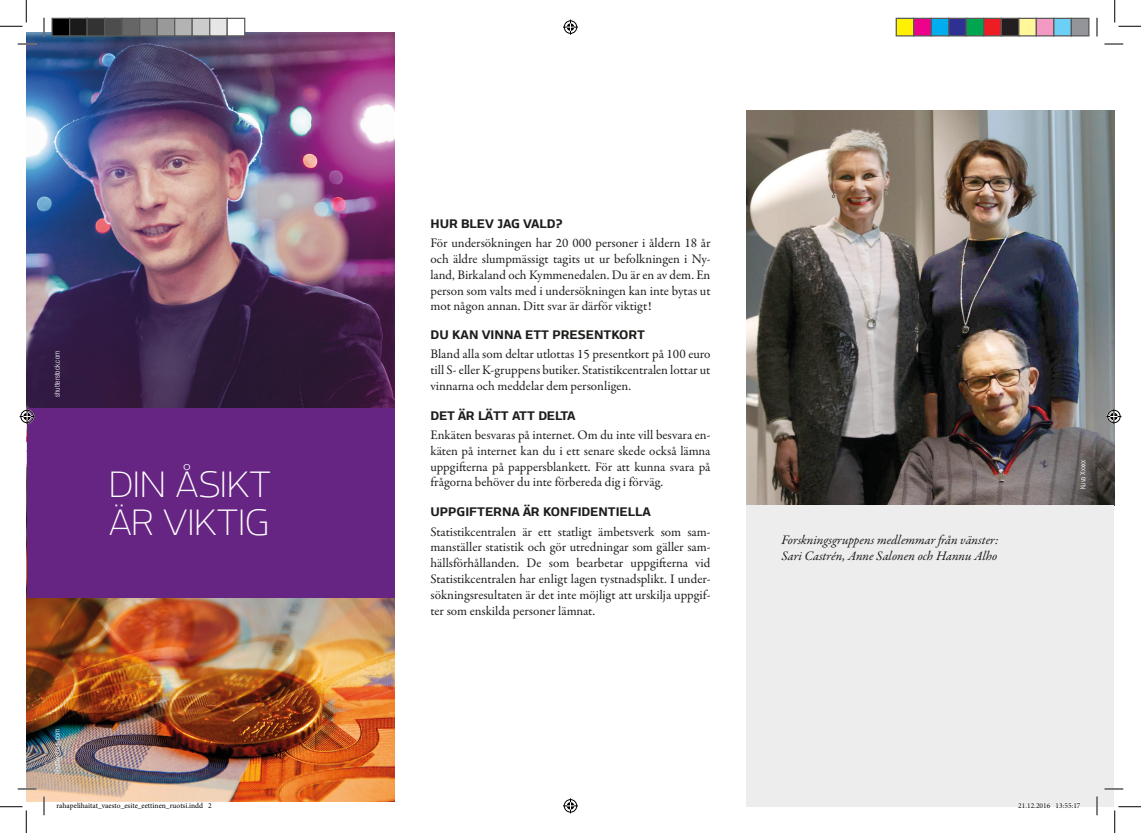
<style>
.page{position:relative;width:1141px;height:833px;background:#fff}
.page>*{position:absolute;margin:0;border:0;box-sizing:border-box;transform-origin:0 0}
.VÄLIOTSIKKO_SONE_BOL{font:100 35px "Sone";letter-spacing:-.005em;color:#fff}
.Leipis_Garamond_Prem{font:13.12px/15.8px "Garamond Premr Pro";color:#1d1d1b;text-align:justify}
.Leipis_Garamond_Prem-2{font:italic 13.12px/15.8px "Garamond Premr Pro";letter-spacing:-.005em;color:#1d1d1b}
.VÄLIOTSIKKO_SONE_BOL-2{font:700 11.88px "Sone";color:#1d1d1b}
.t1{font:7.5px "Minion Pro";color:#000}
.tunnistetiedot_Helve{font:300 condensed 7.5px "Helvetica Neue LT Std";color:#fff}
</style>
<div class="page">
<img style="left:26px;top:466px;width:369px;height:334px">
<img style="left:26px;top:32px;width:369px;height:434px">
<img style="left:746px;top:110px;width:368px;height:395px">
<div style="left:27px;top:408px;width:368px;height:189px;background:#662483"></div>
<div style="left:746px;top:505px;width:367px;height:301px;background:#ededed"></div>
<svg style="left:18px;top:43px;width:18px;height:2px"></svg>
<svg style="left:1104px;top:43px;width:19px;height:2px"></svg>
<svg style="left:18px;top:787px;width:18px;height:2px"></svg>
<svg style="left:1104px;top:787px;width:19px;height:2px"></svg>
<svg style="left:43px;top:18px;width:2px;height:18px"></svg>
<svg style="left:43px;top:796px;width:2px;height:18px"></svg>
<svg style="left:1096px;top:18px;width:1px;height:18px"></svg>
<svg style="left:1096px;top:796px;width:1px;height:18px"></svg>
<svg style="left:0;top:0;width:27px;height:27px"></svg>
<svg style="left:0;top:806px;width:27px;height:26px"></svg>
<svg style="left:1114px;top:0;width:26px;height:27px"></svg>
<svg style="left:1114px;top:806px;width:26px;height:26px"></svg>
<svg style="left:563px;top:20px;width:15px;height:15px"></svg>
<svg style="left:563px;top:798px;width:15px;height:14px"></svg>
<svg style="left:20px;top:409px;width:15px;height:15px"></svg>
<svg style="left:1106px;top:409px;width:15px;height:15px"></svg>
<div style="left:52px;top:18px;width:18px;height:18px;background:#000"></div>
<div style="left:51px;top:18px;width:19px;height:18px;border:1px solid #595959"></div>
<div style="left:70px;top:18px;width:17px;height:18px;background:#1a1a1a"></div>
<div style="left:69px;top:18px;width:19px;height:18px;border:1px solid #595959"></div>
<div style="left:87px;top:18px;width:18px;height:18px;background:#333"></div>
<div style="left:86px;top:18px;width:19px;height:18px;border:1px solid #595959"></div>
<div style="left:105px;top:18px;width:17px;height:18px;background:#4d4d4d"></div>
<div style="left:104px;top:18px;width:19px;height:18px;border:1px solid #595959"></div>
<div style="left:122px;top:18px;width:18px;height:18px;background:#666"></div>
<div style="left:121px;top:18px;width:19px;height:18px;border:1px solid #595959"></div>
<div style="left:140px;top:18px;width:17px;height:18px;background:#808080"></div>
<div style="left:139px;top:18px;width:19px;height:18px;border:1px solid #595959"></div>
<div style="left:157px;top:18px;width:18px;height:18px;background:#999"></div>
<div style="left:156px;top:18px;width:19px;height:18px;border:1px solid #595959"></div>
<div style="left:175px;top:18px;width:17px;height:18px;background:#b3b3b3"></div>
<div style="left:174px;top:18px;width:19px;height:18px;border:1px solid #595959"></div>
<div style="left:192px;top:18px;width:18px;height:18px;background:#ccc"></div>
<div style="left:191px;top:18px;width:19px;height:18px;border:1px solid #595959"></div>
<div style="left:210px;top:18px;width:17px;height:18px;background:#e6e6e6"></div>
<div style="left:209px;top:18px;width:19px;height:18px;border:1px solid #595959"></div>
<div style="left:227px;top:18px;width:18px;height:18px;background:#fff"></div>
<div style="left:226px;top:18px;width:19px;height:18px;border:1px solid #595959"></div>
<div style="left:896px;top:18px;width:17px;height:18px;background:#fff101"></div>
<div style="left:895px;top:18px;width:19px;height:18px;border:1px solid #595959"></div>
<div style="left:913px;top:18px;width:18px;height:18px;background:#ed028c"></div>
<div style="left:913px;top:18px;width:18px;height:18px;border:1px solid #595959"></div>
<div style="left:931px;top:18px;width:17px;height:18px;background:#00aeef"></div>
<div style="left:930px;top:18px;width:19px;height:18px;border:1px solid #595959"></div>
<div style="left:948px;top:18px;width:18px;height:18px;background:#2e3092"></div>
<div style="left:948px;top:18px;width:18px;height:18px;border:1px solid #595959"></div>
<div style="left:966px;top:18px;width:17px;height:18px;background:#00a54f"></div>
<div style="left:965px;top:18px;width:19px;height:18px;border:1px solid #595959"></div>
<div style="left:983px;top:18px;width:18px;height:18px;background:#ee1d23"></div>
<div style="left:983px;top:18px;width:18px;height:18px;border:1px solid #595959"></div>
<div style="left:1001px;top:18px;width:17px;height:18px;background:#231f20"></div>
<div style="left:1000px;top:18px;width:19px;height:18px;border:1px solid #595959"></div>
<div style="left:1018px;top:18px;width:18px;height:18px;background:#fff79a"></div>
<div style="left:1018px;top:18px;width:18px;height:18px;border:1px solid #595959"></div>
<div style="left:1036px;top:18px;width:17px;height:18px;background:#f499c2"></div>
<div style="left:1035px;top:18px;width:19px;height:18px;border:1px solid #595959"></div>
<div style="left:1053px;top:18px;width:18px;height:18px;background:#6bcff6"></div>
<div style="left:1053px;top:18px;width:18px;height:18px;border:1px solid #595959"></div>
<div style="left:1071px;top:18px;width:17px;height:18px;background:#939598"></div>
<div style="left:1070px;top:18px;width:19px;height:18px;border:1px solid #595959"></div>
<svg style="left:56px;top:801px;width:156px;height:1px"></svg>
<svg style="left:1017px;top:802px;width:63px;height:5px"></svg>
<p class="tunnistetiedot_Helve" style="left:53px;top:396px;width:47px;rotate:-90deg">shutterstock.com</p>
<p class="VÄLIOTSIKKO_SONE_BOL" style="left:109px;top:461px;width:164px">DIN ÅSIKT</p>
<p class="VÄLIOTSIKKO_SONE_BOL" style="left:109px;top:500px;width:162px">ÄR VIKTIG</p>
<p class="tunnistetiedot_Helve" style="left:53px;top:773px;width:47px;rotate:-90deg">shutterstock.com</p>
<p class="VÄLIOTSIKKO_SONE_BOL-2" style="left:430px;top:216px;width:134px">HUR BLEV JAG VALD?</p>
<p class="Leipis_Garamond_Prem" style="left:430px;top:235px;width:281px">För undersökningen har 20 000 personer i åldern 18 år och äldre slumpmässigt tagits ut ur befolkningen i Ny&shy;land, Birkaland och Kymmenedalen. Du är en av dem. En person som valts med i undersökningen kan inte bytas ut mot någon annan. Ditt svar är därför viktigt!</p>
<p class="VÄLIOTSIKKO_SONE_BOL-2" style="left:430px;top:326px;width:216px">DU KAN VINNA ETT PRESENTKORT</p>
<p class="Leipis_Garamond_Prem" style="left:430px;top:346px;width:281px">Bland alla som deltar utlottas 15 presentkort på 100 euro till S- eller K-gruppens butiker. Statistikcentralen lottar ut vinnarna och meddelar dem personligen.</p>
<p class="VÄLIOTSIKKO_SONE_BOL-2" style="left:430px;top:407px;width:147px">DET ÄR LÄTT ATT DELTA</p>
<p class="Leipis_Garamond_Prem" style="left:430px;top:427px;width:281px">Enkäten besvaras på internet. Om du inte vill besvara en&shy;käten på internet kan du i ett senare skede också lämna uppgifterna på pappersblankett. För att kunna svara på frågorna behöver du inte förbereda dig i förväg.</p>
<p class="VÄLIOTSIKKO_SONE_BOL-2" style="left:430px;top:504px;width:222px">UPPGIFTERNA ÄR KONFIDENTIELLA</p>
<p class="Leipis_Garamond_Prem" style="left:430px;top:523px;width:281px">Statistikcentralen är ett statligt ämbetsverk som sam&shy;manställer statistik och gör utredningar som gäller sam&shy;hällsförhållanden. De som bearbetar uppgifterna vid Statistikcentralen har enligt lagen tystnadsplikt. I under&shy;sökningsresultaten är det inte möjligt att urskilja uppgif&shy;ter som enskilda personer lämnat.</p>
<p class="Leipis_Garamond_Prem-2" style="left:781px;top:532px;width:219px">Forskningsgruppens medlemmar från vänster:<br>Sari Castrén, Anne Salonen och Hannu Alho</p>
<p class="tunnistetiedot_Helve" style="left:1078px;top:489px;width:31px;rotate:-90deg">Kuva Xxxxx</p>
<p class="t1" style="left:56px;top:799px;width:157px">rahapelihaitat_vaesto_esite_eettinen_ruotsi.indd 2</p>
<p class="t1" style="left:1018px;top:799px;width:64px">21.12.2016 13:55:17</p>
</div>
